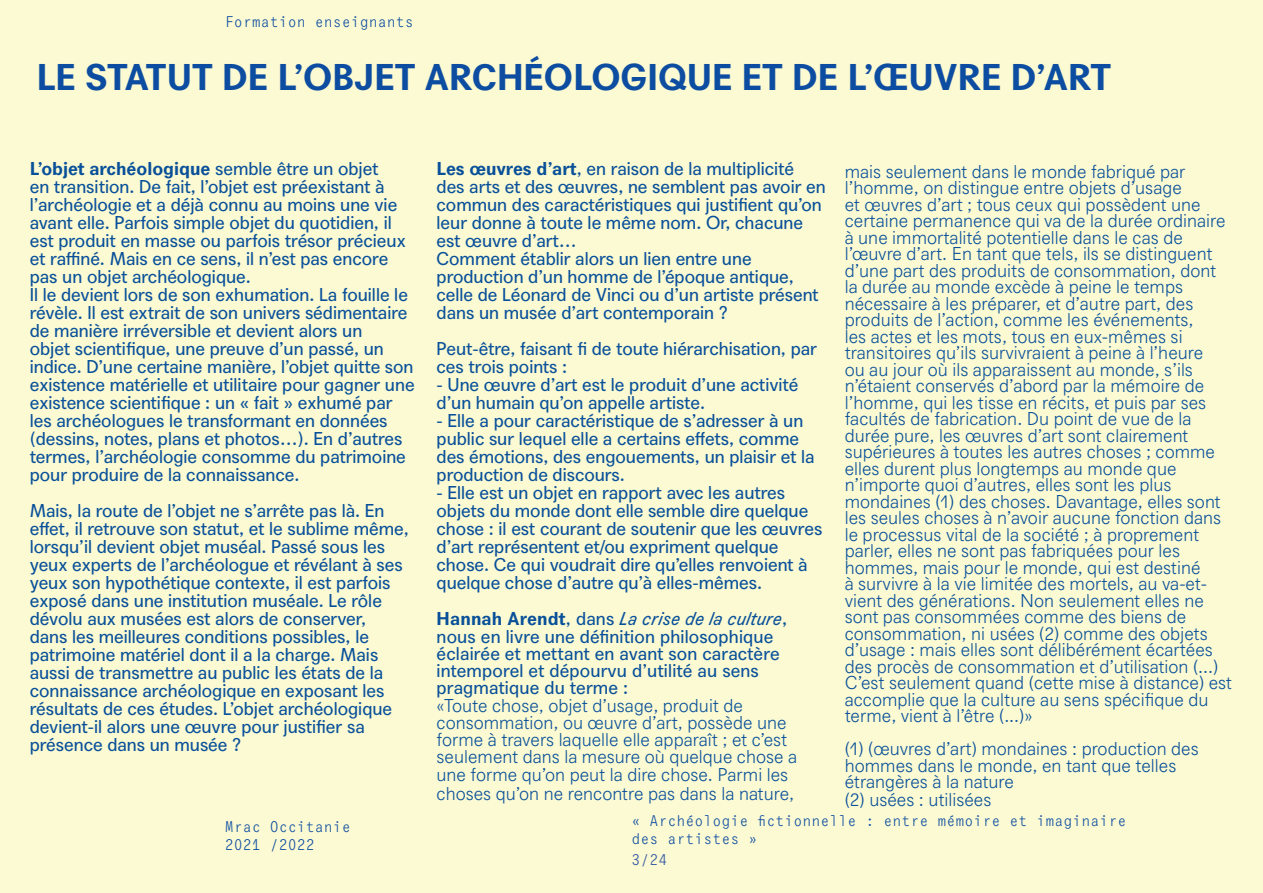
<style>
.page{position:relative;width:1263px;height:893px;background:#fcfad2}
.page>*{position:absolute;margin:0;border:0;box-sizing:border-box;transform-origin:0 0}
.t1{font:700 36px "Agipo";color:#0d4da1}
.t2{font:18px/18px "Agipo";color:#09509a}
.t3{font:300 18px/16.5px "Agipo";color:#09509a}
.t4{font:15px/18px "Agipo Mono";color:#0d4da1}
.t5{font:15px "Agipo Mono";color:#2e55a4}
.s1{font-weight:700}
.s2{font-style:italic}
</style>
<div class="page">
<p class="t4" style="left:225px;top:11px;width:191px">Formation enseignants</p>
<h1 class="t1" style="left:36px;top:49px;width:1076px">LE STATUT DE L’OBJET ARCHÉOLOGIQUE ET DE L’ŒUVRE D’ART</h1>
<p class="t2" style="left:30px;top:158px;width:386px"><span class="s1">L’objet archéologique</span> semble être un objet<br>en transition. De fait, l’objet est préexistant à l’archéologie et a déjà connu au moins une vie avant elle. Parfois simple objet du quotidien, il est produit en masse ou parfois trésor précieux et raffiné. Mais en ce sens, il n’est pas encore pas un objet archéologique.<br>Il le devient lors de son exhumation. La fouille le révèle. Il est extrait de son univers sédimentaire de manière irréversible et devient alors un<br>objet scientifique, une preuve d’un passé, un indice. D’une certaine manière, l’objet quitte son existence matérielle et utilitaire pour gagner une existence scientifique : un « fait » exhumé par les archéologues le transformant en données (dessins, notes, plans et photos…). En d’autres termes, l’archéologie consomme du patrimoine pour produire de la connaissance.</p>
<p class="t2" style="left:30px;top:500px;width:380px">Mais, la route de l’objet ne s’arrête pas là. En effet, il retrouve son statut, et le sublime même, lorsqu’il devient objet muséal. Passé sous les yeux experts de l’archéologue et révélant à ses yeux son hypothétique contexte, il est parfois exposé dans une institution muséale. Le rôle dévolu aux musées est alors de conserver,<br>dans les meilleures conditions possibles, le patrimoine matériel dont il a la charge. Mais aussi de transmettre au public les états de la connaissance archéologique en exposant les résultats de ces études. L’objet archéologique devient-il alors une œuvre pour justifier sa présence dans un musée ?</p>
<p class="t4" style="left:225px;top:817px;width:127px">Mrac Occitanie<br>2021 /2022</p>
<p class="t2" style="left:437px;top:158px;width:391px"><span class="s1">Les œuvres d’art</span>, en raison de la multiplicité des arts et des œuvres, ne semblent pas avoir en commun des caractéristiques qui justifient qu’on leur donne à toute le même nom. Or, chacune est œuvre d’art…<br>Comment établir alors un lien entre une production d’un homme de l’époque antique, celle de Léonard de Vinci ou d’un artiste présent dans un musée d’art contemporain ?</p>
<p class="t2" style="left:437px;top:338px;width:382px">Peut-être, faisant fi de toute hiérarchisation, par ces trois points :</p>
<p class="t2" style="left:437px;top:374px;width:363px">- Une œuvre d’art est le produit d’une activité d’un humain qu’on appelle artiste.</p>
<p class="t2" style="left:437px;top:410px;width:379px">- Elle a pour caractéristique de s’adresser à un public sur lequel elle a certains effets, comme des émotions, des engouements, un plaisir et la production de discours.</p>
<p class="t2" style="left:437px;top:482px;width:387px">- Elle est un objet en rapport avec les autres objets du monde dont elle semble dire quelque chose : il est courant de soutenir que les œuvres d’art représentent et/ou expriment quelque chose. Ce qui voudrait dire qu’elles renvoient à quelque chose d’autre qu’à elles-mêmes.</p>
<p class="t2" style="left:437px;top:609px;width:352px;line-height:17.2px"><span class="s1">Hannah Arendt</span>, dans <span class="s2">La crise de la culture</span>, nous en livre une définition philosophique éclairée et mettant en avant son caractère intemporel et dépourvu d’utilité au sens pragmatique du terme :</p>
<p class="t3" style="left:437px;top:695px;width:362px;line-height:17.2px">«Toute chose, objet d’usage, produit de consommation, ou œuvre d’art, possède une forme à travers laquelle elle apparaît ; et c’est seulement dans la mesure où quelque chose a une forme qu’on peut la dire chose. Parmi les</p>
<p class="t3" style="left:437px;top:784px;width:359px">choses qu’on ne rencontre pas dans la nature,</p>
<p class="t3" style="left:845px;top:161px;width:389px">mais seulement dans le monde fabriqué par l’homme, on distingue entre objets d’usage<br>et œuvres d’art ; tous ceux qui possèdent une certaine permanence qui va de la durée ordinaire à une immortalité potentielle dans le cas de l’œuvre d’art. En tant que tels, ils se distinguent d’une part des produits de consommation, dont la durée au monde excède à peine le temps nécessaire à les préparer, et d’autre part, des produits de l’action, comme les événements,<br>les actes et les mots, tous en eux-mêmes si transitoires qu’ils survivraient à peine à l’heure<br>ou au jour où ils apparaissent au monde, s’ils n’étaient conservés d’abord par la mémoire de l’homme, qui les tisse en récits, et puis par ses facultés de fabrication. Du point de vue de la durée pure, les œuvres d’art sont clairement supérieures à toutes les autres choses ; comme elles durent plus longtemps au monde que n’importe quoi d’autres, elles sont les plus mondaines (1) des choses. Davantage, elles sont les seules choses à n’avoir aucune fonction dans le processus vital de la société ; à proprement parler, elles ne sont pas fabriquées pour les hommes, mais pour le monde, qui est destiné<br>à survivre à la vie limitée des mortels, au va-et&shy;vient des générations. Non seulement elles ne sont pas consommées comme des biens de consommation, ni usées (2) comme des objets d’usage : mais elles sont délibérément écartées des procès de consommation et d’utilisation (...)<br>C’est seulement quand (cette mise à distance) est accomplie que la culture au sens spécifique du terme, vient à l’être (...)»</p>
<p class="t3" style="left:845px;top:739px;width:356px;line-height:17px">(1) (œuvres d’art) mondaines : production des hommes dans le monde, en tant que telles étrangères à la nature<br>(2) usées : utilisées</p>
<p class="t4" style="left:631px;top:810px;width:497px">« Archéologie fictionnelle : entre mémoire et imaginaire des artistes »</p>
<p class="t5" style="left:631px;top:848px;width:37px">3/24</p>
</div>
